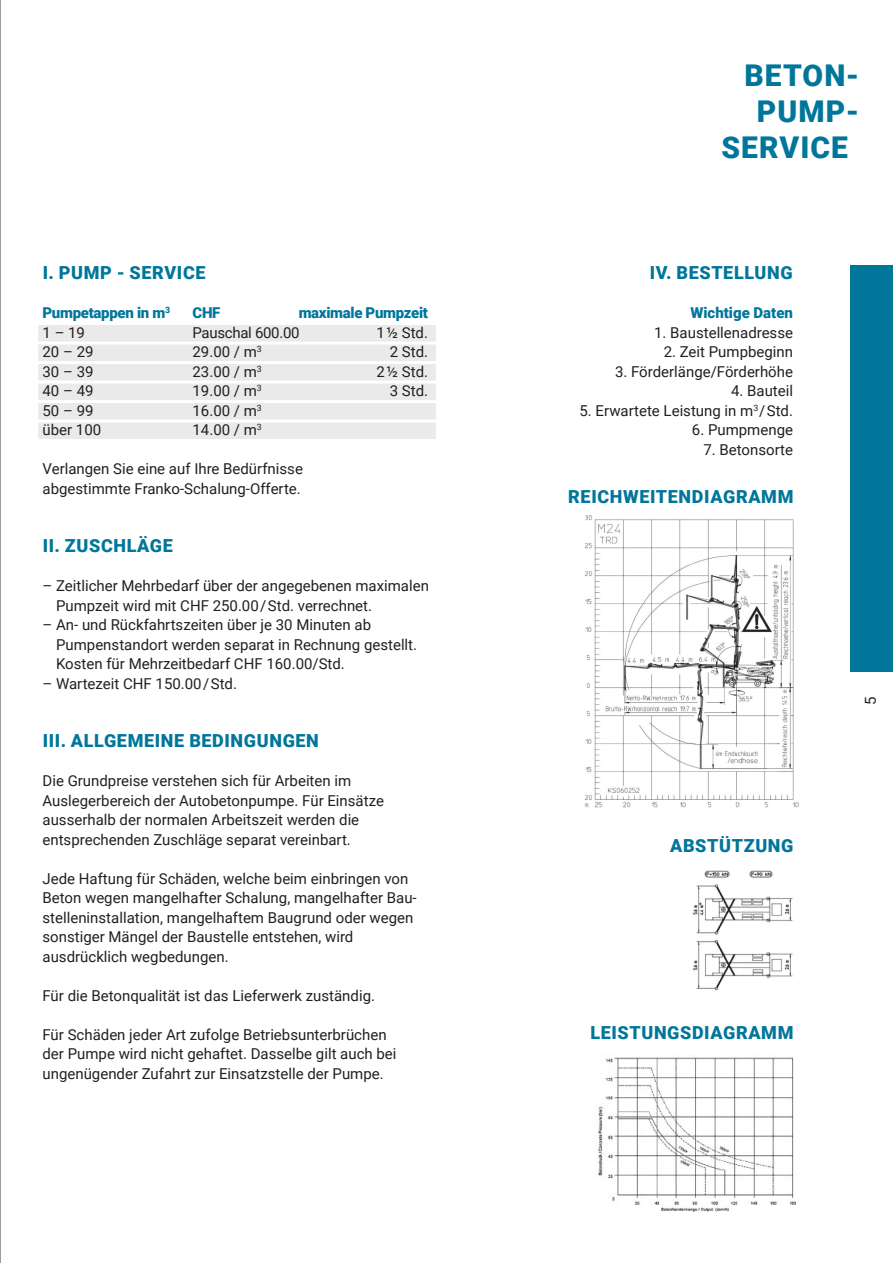
<style>
.page{position:relative;width:893px;height:1263px;background:#fff}
.page>*{position:absolute;margin:0;border:0;box-sizing:border-box;transform-origin:0 0}
.t1{font:900 30px "Roboto";letter-spacing:.035em;color:#00769a}
.t2{font:900 18px "Roboto";letter-spacing:.035em;color:#00769a}
.t3{font:15px/19.5px "Roboto";color:#241f1f}
.t4{font:900 15px "Roboto";letter-spacing:-.02em;color:#00769a}
.t5{font:15px "Roboto";letter-spacing:-.02em;color:#241f1f}
.t6{font:900 15px "Roboto";color:#00769a}
</style>
<div class="page">
<hr style="left:0;top:0;width:1px;height:1263px;background:#323939">
<div style="left:38px;top:325px;width:398px;height:16px;background:#ebeaea"></div>
<div style="left:38px;top:344px;width:398px;height:17px;background:#ebeaea"></div>
<div style="left:38px;top:364px;width:398px;height:16px;background:#ebeaea"></div>
<div style="left:38px;top:383px;width:398px;height:17px;background:#ebeaea"></div>
<div style="left:38px;top:403px;width:398px;height:16px;background:#ebeaea"></div>
<div style="left:38px;top:422px;width:398px;height:17px;background:#ebeaea"></div>
<div style="left:850px;top:266px;width:43px;height:406px;background:#00769a"></div>
<img style="left:584px;top:515px;width:215px;height:293px">
<img style="left:598px;top:1057px;width:198px;height:155px">
<img style="left:693px;top:870px;width:100px;height:121px">
<p class="t2" style="left:43px;top:263px;width:164px">I. PUMP - SERVICE</p>
<p class="t4" style="left:43px;top:304px;width:129px">Pumpetappen in m<sup>3</sup></p>
<p class="t4" style="left:193px;top:304px;width:29px">CHF</p>
<p class="t4" style="left:299px;top:304px;width:131px">maximale Pumpzeit</p>
<p class="t3" style="left:43px;top:323px;width:44px">1 – 19</p>
<p class="t5" style="left:193px;top:324px;width:109px">Pauschal 600.00</p>
<p class="t3" style="left:377px;top:323px;width:53px">1½ Std.</p>
<p class="t3" style="left:43px;top:342px;width:52px">20 – 29</p>
<p class="t3" style="left:193px;top:342px;width:71px">29.00 / m<sup>3</sup></p>
<p class="t3" style="left:390px;top:342px;width:40px">2 Std.</p>
<p class="t3" style="left:43px;top:362px;width:52px">30 – 39</p>
<p class="t3" style="left:193px;top:362px;width:71px">23.00 / m<sup>3</sup></p>
<p class="t3" style="left:377px;top:362px;width:53px">2½ Std.</p>
<p class="t3" style="left:43px;top:381px;width:52px">40 – 49</p>
<p class="t3" style="left:193px;top:381px;width:71px">19.00 / m<sup>3</sup></p>
<p class="t3" style="left:390px;top:381px;width:40px">3 Std.</p>
<p class="t3" style="left:43px;top:401px;width:52px">50 – 99</p>
<p class="t3" style="left:193px;top:401px;width:71px">16.00 / m<sup>3</sup></p>
<p class="t3" style="left:43px;top:420px;width:60px">über 100</p>
<p class="t3" style="left:193px;top:420px;width:71px">14.00 / m<sup>3</sup></p>
<p class="t3" style="left:43px;top:459px;width:262px">Verlangen Sie eine auf Ihre Bedürfnisse abgestimmte Franko-Schalung-Offerte.</p>
<p class="t2" style="left:43px;top:536px;width:132px">II. ZUSCHLÄGE</p>
<p class="t3" style="left:56px;top:576px;width:374px;text-indent:-14px">– Zeitlicher Mehrbedarf über der angegebenen maximalen<br>Pumpzeit wird mit CHF 250.00/Std. verrechnet.</p>
<p class="t3" style="left:56px;top:615px;width:363px;text-indent:-14px">– An- und Rückfahrtszeiten über je 30 Minuten ab<br>Pumpenstandort werden separat in Rechnung gestellt.<br>Kosten für Mehrzeitbedarf CHF 160.00/Std.</p>
<p class="t3" style="left:43px;top:674px;width:196px">– Wartezeit CHF 150.00/Std.</p>
<p class="t2" style="left:43px;top:731px;width:278px">III. ALLGEMEINE BEDINGUNGEN</p>
<p class="t3" style="left:43px;top:771px;width:343px">Die Grundpreise verstehen sich für Arbeiten im Auslegerbereich der Autobetonpumpe. Für Einsätze ausserhalb der normalen Arbeitszeit werden die entsprechenden Zuschläge separat vereinbart.</p>
<p class="t3" style="left:43px;top:869px;width:376px">Jede Haftung für Schäden, welche beim einbringen von Beton wegen mangelhafter Schalung, mangelhafter Bau&shy;stelleninstallation, mangelhaftem Baugrund oder wegen sonstiger Mängel der Baustelle entstehen, wird ausdrücklich wegbedungen.</p>
<p class="t3" style="left:43px;top:986px;width:334px">Für die Betonqualität ist das Lieferwerk zuständig.</p>
<p class="t3" style="left:43px;top:1025px;width:356px">Für Schäden jeder Art zufolge Betriebsunterbrüchen der Pumpe wird nicht gehaftet. Dasselbe gilt auch bei ungenügender Zufahrt zur Einsatzstelle der Pumpe.</p>
<h1 class="t1" style="left:744px;top:58px;width:116px">BETON-</h1>
<h1 class="t1" style="left:757px;top:94px;width:104px">PUMP-</h1>
<h1 class="t1" style="left:721px;top:130px;width:128px">SERVICE</h1>
<p class="t2" style="left:650px;top:263px;width:144px">IV. BESTELLUNG</p>
<p class="t6" style="left:690px;top:304px;width:104px">Wichtige Daten</p>
<p class="t3" style="left:654px;top:323px;width:140px">1. Baustellenadresse</p>
<p class="t3" style="left:664px;top:342px;width:131px">2. Zeit Pumpbeginn</p>
<p class="t3" style="left:615px;top:362px;width:179px">3. Förderlänge/Förderhöhe</p>
<p class="t3" style="left:731px;top:381px;width:64px">4. Bauteil</p>
<p class="t3" style="left:579px;top:401px;width:215px">5. Erwartete Leistung in m<sup>3</sup>/Std.</p>
<p class="t3" style="left:692px;top:420px;width:103px">6. Pumpmenge</p>
<p class="t3" style="left:703px;top:440px;width:91px">7. Betonsorte</p>
<p class="t2" style="left:568px;top:486px;width:227px">REICHWEITENDIAGRAMM</p>
<p class="t2" style="left:670px;top:835px;width:125px">ABSTÜTZUNG</p>
<p class="t2" style="left:590px;top:1023px;width:204px">LEISTUNGSDIAGRAMM</p>
<p class="t3" style="left:861px;top:705px;width:10px;rotate:-90deg">5</p>
</div>
